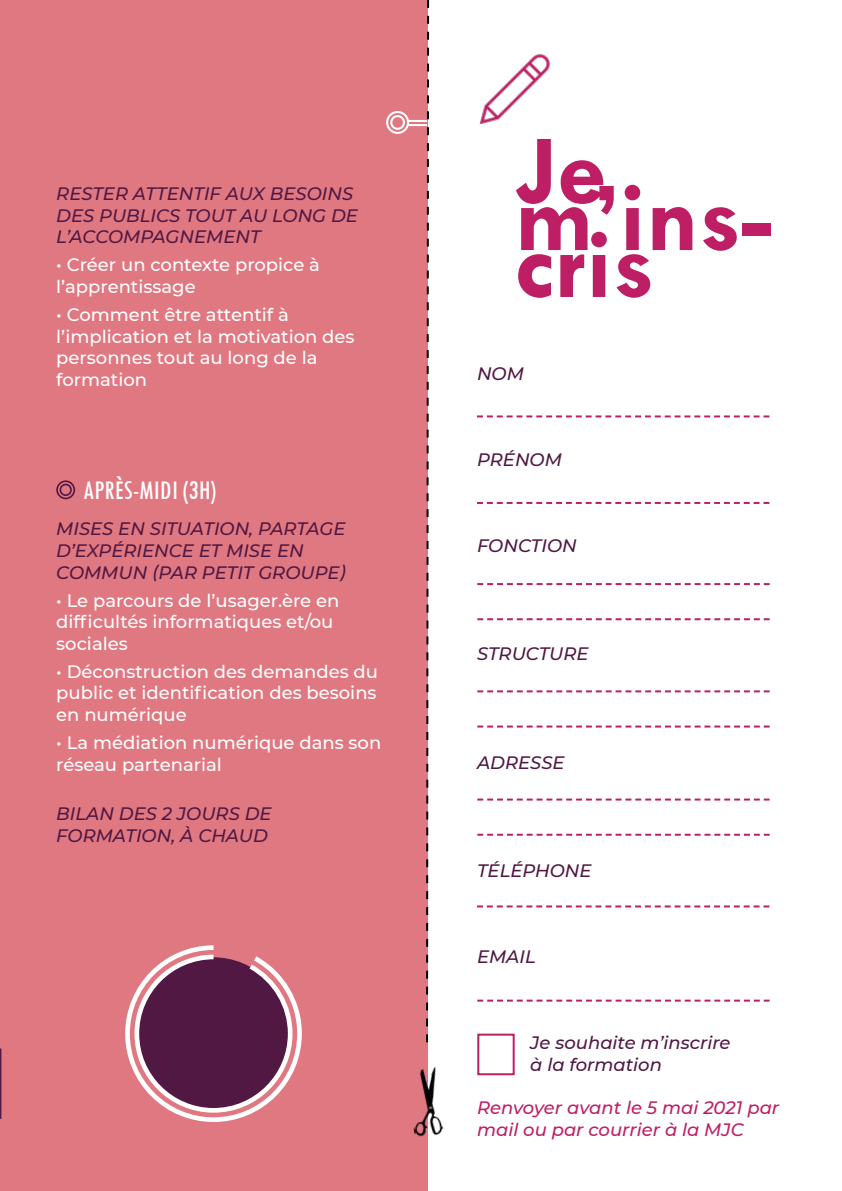
<style>
.page{position:relative;width:842px;height:1191px;background:#fff}
.page>*{position:absolute;margin:0;border:0;box-sizing:border-box;transform-origin:0 0}
.t1{font:700 99.8px "Tw Cen";color:#be1f64}
.t2{font:condensed 28px "Tw Cen";color:#fff}
.t3{font:500 18px/21.6px "Montserrat";color:#fff}
.t4{font:italic 500 18px/21.6px "Montserrat";color:#511843}
.t5{font:italic 500 18px/21.6px "Montserrat";color:#be1f64}
</style>
<div class="page">
<div style="left:0;top:0;width:427px;height:1191px;background:#e07881"></div>
<div style="left:56px;top:480px;width:19px;height:19px;border:2px solid #511843;border-radius:50%"></div>
<div style="left:60px;top:484px;width:12px;height:12px;border:2px solid #511843;border-radius:50%"></div>
<div style="left:386px;top:111px;width:23px;height:23px;border:2px solid #fff;border-radius:50%"></div>
<div style="left:390px;top:115px;width:15px;height:15px;border:2px solid #fff;border-radius:50%"></div>
<hr style="left:0;top:1048px;width:1px;height:71px;background:#511843">
<img style="left:479px;top:54px;width:71px;height:70px">
<div style="left:477px;top:1033px;width:38px;height:42px;border:2px solid #be1f64"></div>
<svg style="left:477px;top:415px;width:292px;height:2px"></svg>
<svg style="left:477px;top:502px;width:292px;height:2px"></svg>
<svg style="left:477px;top:798px;width:293px;height:2px"></svg>
<svg style="left:477px;top:690px;width:293px;height:2px"></svg>
<svg style="left:477px;top:583px;width:293px;height:2px"></svg>
<svg style="left:477px;top:833px;width:293px;height:2px"></svg>
<svg style="left:477px;top:725px;width:293px;height:2px"></svg>
<svg style="left:477px;top:618px;width:293px;height:2px"></svg>
<svg style="left:477px;top:905px;width:292px;height:2px"></svg>
<svg style="left:477px;top:999px;width:293px;height:2px"></svg>
<img style="left:413px;top:1065px;width:31px;height:76px">
<svg style="left:408px;top:0;width:22px;height:1044px"></svg>
<svg style="left:125px;top:945px;width:177px;height:177px"></svg>
<p class="t4" style="left:56px;top:182px;width:303px">RESTER ATTENTIF AUX BESOINS<br>DES PUBLICS TOUT AU LONG DE<br>L’ACCOMPAGNEMENT</p>
<p class="t3" style="left:56px;top:253px;width:265px">• Créer un contexte propice à l’apprentissage</p>
<p class="t3" style="left:56px;top:303px;width:300px">• Comment être attentif à l’implication et la motivation des personnes tout au long de la formation</p>
<h2 class="t2" style="left:83px;top:473px;width:134px">APRÈS-MIDI (3H)</h2>
<p class="t4" style="left:56px;top:517px;width:291px">MISES EN SITUATION, PARTAGE<br>D’EXPÉRIENCE ET MISE EN<br>COMMUN (PAR PETIT GROUPE)</p>
<p class="t3" style="left:56px;top:588px;width:285px">• Le parcours de l’usager.ère en difficultés informatiques et/ou sociales</p>
<p class="t3" style="left:56px;top:660px;width:323px;text-align:justify">• Déconstruction des demandes du public et identification des besoins en numérique</p>
<p class="t3" style="left:56px;top:731px;width:327px">• La médiation numérique dans son réseau partenarial</p>
<p class="t4" style="left:56px;top:802px;width:217px">BILAN DES 2 JOURS DE<br>FORMATION, À CHAUD</p>
<h1 class="t1" style="left:515px;top:111px;width:93px">Je</h1>
<h1 class="t1" style="left:515px;top:158px;width:259px">m’ins-</h1>
<h1 class="t1" style="left:515px;top:205px;width:142px">cris</h1>
<p class="t4" style="left:477px;top:362px;width:48px">NOM</p>
<p class="t4" style="left:477px;top:448px;width:86px">PRÉNOM</p>
<p class="t4" style="left:477px;top:534px;width:101px">FONCTION</p>
<p class="t4" style="left:477px;top:642px;width:113px">STRUCTURE</p>
<p class="t4" style="left:477px;top:750px;width:89px">ADRESSE</p>
<p class="t4" style="left:477px;top:858px;width:116px">TÉLÉPHONE</p>
<p class="t4" style="left:477px;top:945px;width:60px">EMAIL</p>
<p class="t4" style="left:530px;top:1031px;width:202px">Je souhaite m’inscrire à la formation</p>
<p class="t5" style="left:477px;top:1096px;width:304px">Renvoyer avant le 5 mai 2021 par mail ou par courrier à la MJC</p>
</div>
